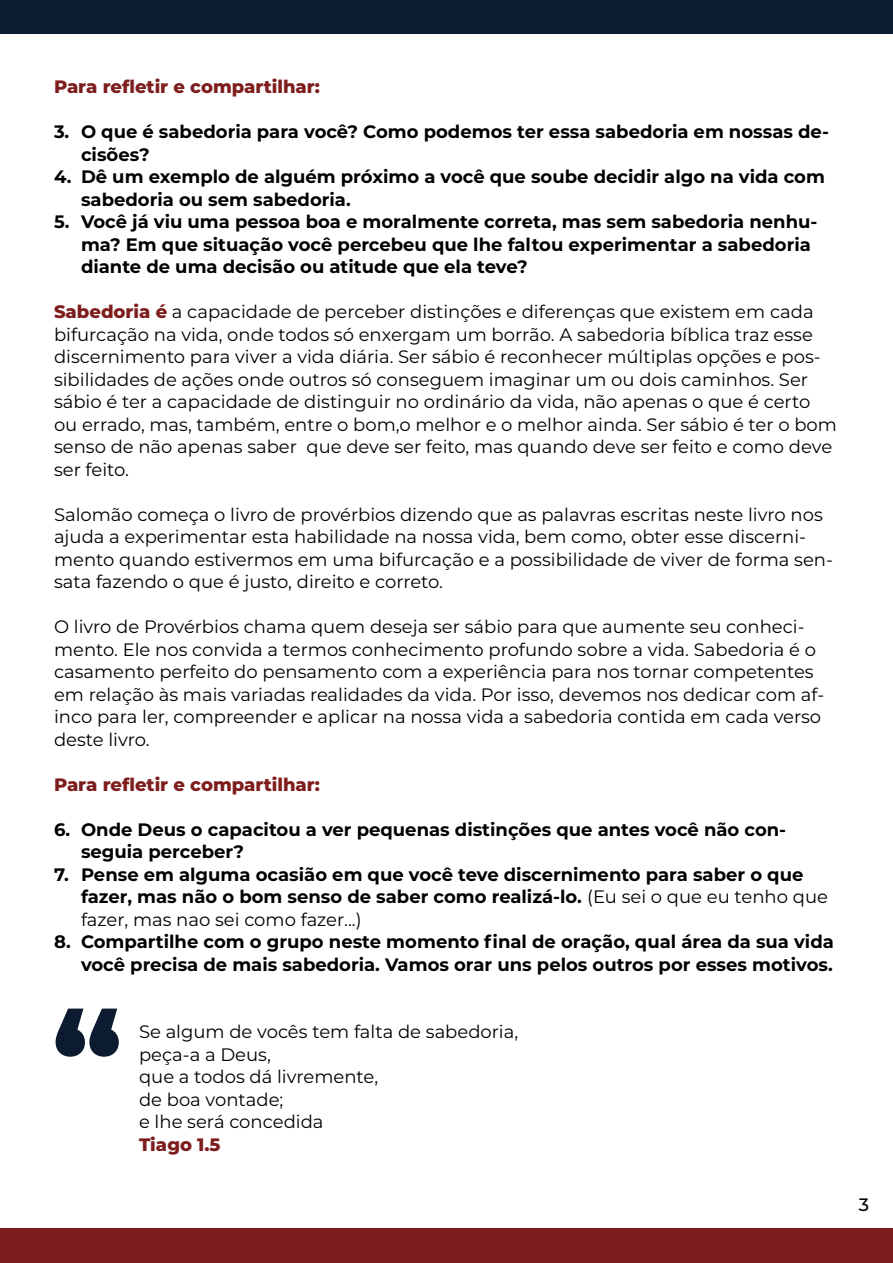
<style>
.page{position:relative;width:893px;height:1263px;background:#fff}
.page>*{position:absolute;margin:0;border:0;box-sizing:border-box;transform-origin:0 0}
.t1{font:800 129px "Montserrat";color:#0c1b30}
.t2{font:18px/22.5px "Montserrat";color:#000}
.t3{font:700 18px/22.5px "Montserrat";color:#000}
.t4{font:800 18px "Montserrat";color:#7d1d1e}
.t5{font:500 18px "Montserrat";color:#000101}
.s1{font-weight:800;color:#7d1d1e}
.s2{font-weight:400}
</style>
<div class="page">
<div style="left:0;top:0;width:893px;height:33px;background:#0c1b30"></div>
<div style="left:0;top:1229px;width:893px;height:34px;background:#7d1d1e"></div>
<p class="t4" style="left:54px;top:73px;width:268px">Para refletir e compartilhar:</p>
<p class="t3" style="left:81px;top:120px;width:750px;text-indent:-27px">3. O que é sabedoria para você? Como podemos ter essa sabedoria em nossas de&shy;cisões?</p>
<p class="t3" style="left:81px;top:165px;width:745px;text-indent:-27px">4. Dê um exemplo de alguém próximo a você que soube decidir algo na vida com sabedoria ou sem sabedoria.</p>
<p class="t3" style="left:81px;top:210px;width:738px;text-indent:-27px">5. Você já viu uma pessoa boa e moralmente correta, mas sem sabedoria nenhu&shy;ma? Em que situação você percebeu que lhe faltou experimentar a sabedoria diante de uma decisão ou atitude que ela teve?</p>
<p class="t2" style="left:54px;top:300px;width:784px"><span class="s1">Sabedoria é</span> a capacidade de perceber distinções e diferenças que existem em cada bifurcação na vida, onde todos só enxergam um borrão. A sabedoria bíblica traz esse discernimento para viver a vida diária. Ser sábio é reconhecer múltiplas opções e pos&shy;sibilidades de ações onde outros só conseguem imaginar um ou dois caminhos. Ser sábio é ter a capacidade de distinguir no ordinário da vida, não apenas o que é certo ou errado, mas, também, entre o bom,o melhor e o melhor ainda. Ser sábio é ter o bom senso de não apenas saber que deve ser feito, mas quando deve ser feito e como deve ser feito.</p>
<p class="t2" style="left:54px;top:502px;width:780px">Salomão começa o livro de provérbios dizendo que as palavras escritas neste livro nos ajuda a experimentar esta habilidade na nossa vida, bem como, obter esse discerni&shy;mento quando estivermos em uma bifurcação e a possibilidade de viver de forma sen&shy;sata fazendo o que é justo, direito e correto.</p>
<p class="t2" style="left:54px;top:615px;width:772px">O livro de Provérbios chama quem deseja ser sábio para que aumente seu conheci&shy;mento. Ele nos convida a termos conhecimento profundo sobre a vida. Sabedoria é o casamento perfeito do pensamento com a experiência para nos tornar competentes em relação às mais variadas realidades da vida. Por isso, devemos nos dedicar com af&shy;inco para ler, compreender e aplicar na nossa vida a sabedoria contida em cada verso deste livro.</p>
<p class="t4" style="left:54px;top:771px;width:268px">Para refletir e compartilhar:</p>
<p class="t3" style="left:81px;top:817px;width:707px;text-indent:-27px">6. Onde Deus o capacitou a ver pequenas distinções que antes você não con&shy;seguia perceber?</p>
<p class="t3" style="left:81px;top:862px;width:748px;text-indent:-27px">7. Pense em alguma ocasião em que você teve discernimento para saber o que fazer, mas não o bom senso de saber como realizá-lo. <span class="s2">(Eu sei o que eu tenho que fazer, mas nao sei como fazer...)</span></p>
<p class="t3" style="left:54px;top:930px;width:781px;text-align:right">8. Compartilhe com o grupo neste momento final de oração, qual área da sua vida você precisa de mais sabedoria. Vamos orar uns pelos outros por esses motivos.</p>
<h1 class="t1" style="left:52px;top:964px;width:72px">“</h1>
<p class="t2" style="left:139px;top:1020px;width:381px">Se algum de vocês tem falta de sabedoria, peça-a a Deus,<br>que a todos dá livremente,<br>de boa vontade;<br>e lhe será concedida</p>
<p class="t4" style="left:139px;top:1131px;width:83px">Tiago 1.5</p>
<p class="t5" style="left:859px;top:1192px;width:12px">3</p>
</div>
